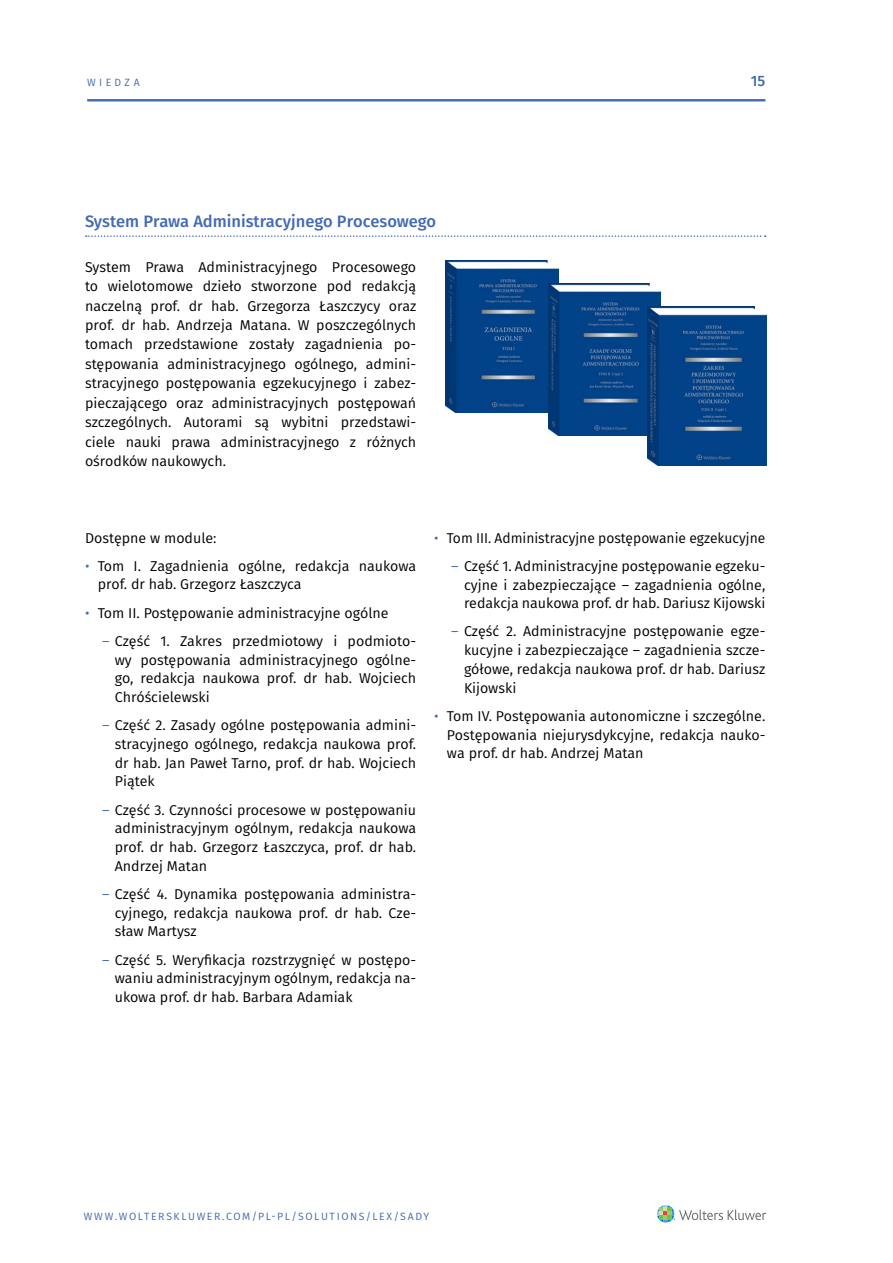
<style>
.page{position:relative;width:893px;height:1263px;background:#fff}
.page>*{position:absolute;margin:0;border:0;box-sizing:border-box;transform-origin:0 0}
.t1{font:500 16.5px "Fira Sans";color:#436ab3}
.t2{font:500 15px "Fira Sans";color:#436ab3}
.t3{font:14.25px/18.8px "Fira Sans";color:#000;text-align:justify}
.t4{font:10.5px "Fira Sans";letter-spacing:.155em;color:#436ab3}
.s1{color:#436ab3}
</style>
<div class="page">
<svg style="left:657px;top:1205px;width:109px;height:17px"></svg>
<hr style="left:87px;top:99px;width:678px;height:2px;background:#436ab3">
<svg style="left:86px;top:235px;width:680px;height:2px"></svg>
<img style="left:446px;top:261px;width:112px;height:151px">
<img style="left:548px;top:284px;width:113px;height:151px">
<img style="left:648px;top:306px;width:118px;height:159px">
<p class="t4" style="left:87px;top:74px;width:54px">WIEDZA</p>
<p class="t1" style="left:85px;top:208px;width:353px">System Prawa Administracyjnego Procesowego</p>
<p class="t3" style="left:85px;top:256px;width:333px;line-height:19.5px">System Prawa Administracyjnego Procesowego to wielotomowe dzieło stworzone pod redakcją naczelną prof. dr hab. Grzegorza Łaszczycy oraz prof. dr hab. Andrzeja Matana. W poszczególnych tomach przedstawione zostały zagadnienia po&shy;stępowania administracyjnego ogólnego, admini&shy;stracyjnego postępowania egzekucyjnego i zabez&shy;pieczającego oraz administracyjnych postępowań szczególnych. Autorami są wybitni przedstawi&shy;ciele nauki prawa administracyjnego z różnych ośrodków naukowych.</p>
<p class="t2" style="left:751px;top:69px;width:16px">15</p>
<p class="t3" style="left:85px;top:528px;width:133px">Dostępne w module:</p>
<p class="t3" style="left:98px;top:556px;width:320px;text-indent:-13px"><span class="s1">•</span> Tom I. Zagadnienia ogólne, redakcja naukowa prof. dr hab. Grzegorz Łaszczyca</p>
<p class="t3" style="left:85px;top:603px;width:305px"><span class="s1">•</span> Tom II. Postępowanie administracyjne ogólne</p>
<p class="t3" style="left:115px;top:631px;width:303px;text-indent:-13px"><span class="s1">–</span> Część 1. Zakres przedmiotowy i podmioto&shy;wy postępowania administracyjnego ogólne&shy;go, redakcja naukowa prof. dr hab. Wojciech Chróścielewski</p>
<p class="t3" style="left:115px;top:715px;width:303px;text-indent:-13px"><span class="s1">–</span> Część 2. Zasady ogólne postępowania admini&shy;stracyjnego ogólnego, redakcja naukowa prof. dr hab. Jan Paweł Tarno, prof. dr hab. Wojciech Piątek</p>
<p class="t3" style="left:115px;top:800px;width:303px;text-indent:-13px"><span class="s1">–</span> Część 3. Czynności procesowe w postępowaniu administracyjnym ogólnym, redakcja naukowa prof. dr hab. Grzegorz Łaszczyca, prof. dr hab.<br>Andrzej Matan</p>
<p class="t3" style="left:115px;top:884px;width:303px;text-indent:-13px"><span class="s1">–</span> Część 4. Dynamika postępowania administra&shy;cyjnego, redakcja naukowa prof. dr hab. Cze&shy;sław Martysz</p>
<p class="t3" style="left:115px;top:950px;width:303px;text-indent:-13px"><span class="s1">–</span> Część 5. Weryfikacja rozstrzygnięć w postępo&shy;waniu administracyjnym ogólnym, redakcja na&shy;ukowa prof. dr hab. Barbara Adamiak</p>
<p class="t3" style="left:434px;top:528px;width:333px"><span class="s1">•</span> Tom III. Administracyjne postępowanie egzekucyjne</p>
<p class="t3" style="left:464px;top:556px;width:303px;text-indent:-13px"><span class="s1">–</span> Część 1. Administracyjne postępowanie egzeku&shy;cyjne i zabezpieczające – zagadnienia ogólne, redakcja naukowa prof. dr hab. Dariusz Kijowski</p>
<p class="t3" style="left:464px;top:622px;width:303px;text-indent:-13px"><span class="s1">–</span> Część 2. Administracyjne postępowanie egze&shy;kucyjne i zabezpieczające – zagadnienia szcze&shy;gółowe, redakcja naukowa prof. dr hab. Dariusz Kijowski</p>
<p class="t3" style="left:447px;top:706px;width:320px;text-indent:-13px"><span class="s1">•</span> Tom IV. Postępowania autonomiczne i szczególne.<br>Postępowania niejurysdykcyjne, redakcja nauko&shy;wa prof. dr hab. Andrzej Matan</p>
<p class="t4" style="left:84px;top:1208px;width:347px">WWW.WOLTERSKLUWER.COM/PL-PL/SOLUTIONS/LEX/SADY</p>
</div>
